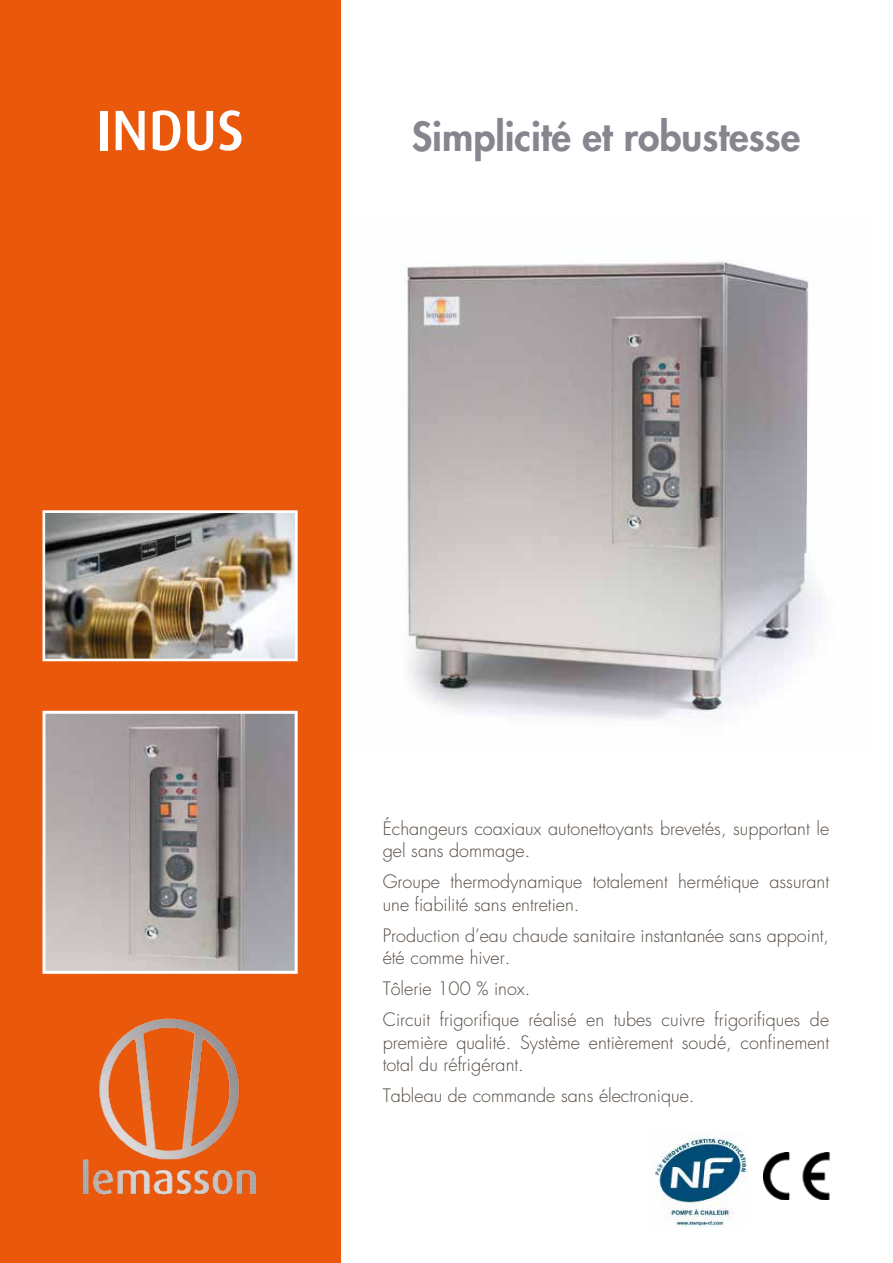
<style>
.page{position:relative;width:893px;height:1263px;background:#fff}
.page>*{position:absolute;margin:0;border:0;box-sizing:border-box;transform-origin:0 0}
.t1{font:500 57px "Dax";color:#fff}
.t2{font:800 39px "Futura";color:#85868e}
.t3{font:300 18px/22.5px "Futura";color:#534941}
</style>
<div class="page">
<div style="left:0;top:0;width:340px;height:1263px;background:#ea580c"></div>
<img style="left:47px;top:715px;width:247px;height:255px">
<div style="left:43px;top:711px;width:255px;height:263px;border:3px solid #fff"></div>
<img style="left:47px;top:514px;width:247px;height:143px">
<div style="left:43px;top:510px;width:255px;height:151px;border:3px solid #fff"></div>
<img style="left:763px;top:1153px;width:68px;height:46px">
<img style="left:406px;top:260px;width:415px;height:460px">
<img style="left:655px;top:1131px;width:92px;height:96px">
<img style="left:82px;top:1018px;width:174px;height:177px">
<h1 class="t1" style="left:96px;top:99px;width:150px">INDUS</h1>
<h2 class="t2" style="left:412px;top:111px;width:390px">Simplicité et robustesse</h2>
<p class="t3" style="left:383px;top:817px;width:448px">Échangeurs coaxiaux autonettoyants brevetés, supportant le gel sans dommage.</p>
<p class="t3" style="left:383px;top:870px;width:448px">Groupe thermodynamique totalement hermétique assurant une fiabilité sans entretien.</p>
<p class="t3" style="left:383px;top:924px;width:448px">Production d’eau chaude sanitaire instantanée sans appoint, été comme hiver.</p>
<p class="t3" style="left:383px;top:973px;width:448px;line-height:31px">Tôlerie 100 % inox.<br>Circuit frigorifique réalisé en tubes cuivre frigorifiques de</p>
<p class="t3" style="left:383px;top:1031px;width:448px">première qualité. Système entièrement soudé, confinement total du réfrigérant.</p>
<p class="t3" style="left:383px;top:1084px;width:313px">Tableau de commande sans électronique.</p>
</div>
